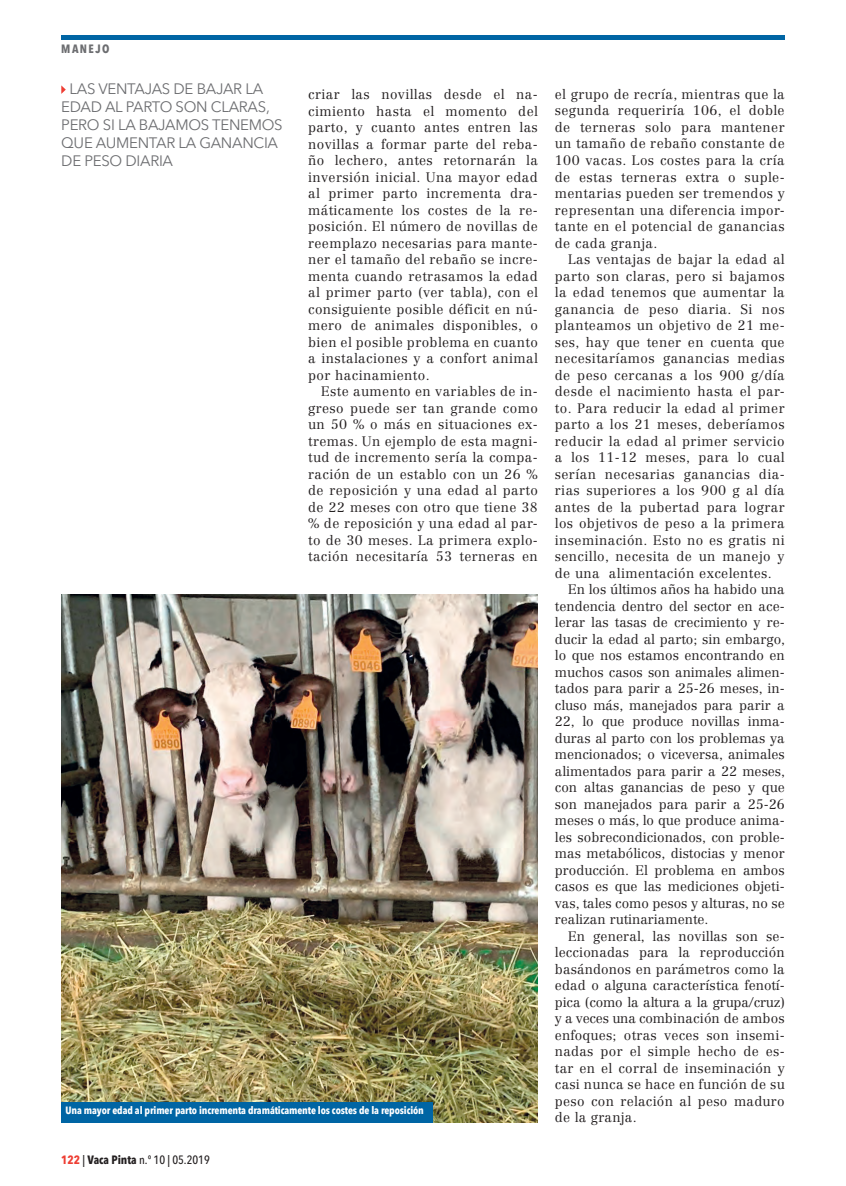
<style>
.page{position:relative;width:846px;height:1186px;background:#fff}
.page>*{position:absolute;margin:0;border:0;box-sizing:border-box;transform-origin:0 0}
.t1{font:15px/18px "Avenir Next LT Pro";letter-spacing:-.02em;color:#6c6d70}
.t2{font:300 13.5px "Centennial LT Std";letter-spacing:.03em;color:#231f20}
.t3{font:300 13.5px "Centennial LT Std";color:#231f20}
.t4{font:300 13.5px "Centennial LT Std";letter-spacing:.01em;color:#231f20}
.t5{font:300 13.5px "Centennial LT Std";letter-spacing:-.01em;color:#231f20}
.t6{font:500 condensed 12px "Avenir Next LT Pro";color:#231f20}
.t7{font:700 condensed 12px "Avenir Next LT Pro";letter-spacing:.12em;color:#6c6d70}
.t8{font:700 condensed 10.5px "Avenir Next LT Pro";letter-spacing:-.01em;color:#fff}
.s1{font-weight:700;color:#ee3e34}
.s2{font-weight:700}
</style>
<div class="page">
<hr style="left:61px;top:36px;width:723px;height:4px;background:#0065a4">
<img style="left:61px;top:594px;width:476px;height:528px">
<svg style="left:61px;top:85px;width:5px;height:9px"></svg>
<div style="left:61px;top:1102px;width:372px;height:20px;background:#0065a4"></div>
<p class="t7" style="left:61px;top:42px;width:50px">MANEJO</p>
<p class="t1" style="left:61px;top:80px;width:223px;text-indent:8px">LAS VENTAJAS DE BAJAR LA<br>EDAD AL PARTO SON CLARAS,<br>PERO SI LA BAJAMOS TENEMOS<br>QUE AUMENTAR LA GANANCIA<br>DE PESO DIARIA</p>
<p class="t2" style="left:308px;top:86px;width:231px">criar las novillas desde el na-</p>
<p class="t2" style="left:308px;top:103px;width:231px">cimiento hasta el momento del</p>
<p class="t2" style="left:308px;top:119px;width:231px">parto, y cuanto antes entren las</p>
<p class="t2" style="left:308px;top:136px;width:231px">novillas a formar parte del reba-</p>
<p class="t2" style="left:308px;top:152px;width:231px">ño lechero, antes retornarán la</p>
<p class="t2" style="left:308px;top:169px;width:231px">inversión inicial. Una mayor edad</p>
<p class="t2" style="left:308px;top:185px;width:231px">al primer parto incrementa dra-</p>
<p class="t2" style="left:308px;top:202px;width:231px">máticamente los costes de la re-</p>
<p class="t2" style="left:308px;top:218px;width:231px">posición. El número de novillas de</p>
<p class="t2" style="left:308px;top:235px;width:231px">reemplazo necesarias para mante-</p>
<p class="t2" style="left:308px;top:251px;width:231px">ner el tamaño del rebaño se incre-</p>
<p class="t2" style="left:308px;top:268px;width:231px">menta cuando retrasamos la edad</p>
<p class="t2" style="left:308px;top:284px;width:231px">al primer parto (ver tabla), con el</p>
<p class="t2" style="left:308px;top:301px;width:231px">consiguiente posible déficit en nú-</p>
<p class="t2" style="left:308px;top:317px;width:231px">mero de animales disponibles, o</p>
<p class="t2" style="left:308px;top:334px;width:231px">bien el posible problema en cuanto</p>
<p class="t2" style="left:308px;top:350px;width:231px">a instalaciones y a confort animal</p>
<p class="t2" style="left:308px;top:367px;width:123px">por hacinamiento.</p>
<p class="t2" style="left:321px;top:383px;width:218px">Este aumento en variables de in-</p>
<p class="t2" style="left:308px;top:400px;width:231px">greso puede ser tan grande como</p>
<p class="t2" style="left:308px;top:416px;width:231px">un 50 % o más en situaciones ex-</p>
<p class="t2" style="left:308px;top:433px;width:231px">tremas. Un ejemplo de esta magni-</p>
<p class="t2" style="left:308px;top:449px;width:231px">tud de incremento sería la compa-</p>
<p class="t2" style="left:308px;top:466px;width:231px">ración de un establo con un 26 %</p>
<p class="t2" style="left:308px;top:482px;width:231px">de reposición y una edad al parto</p>
<p class="t2" style="left:308px;top:499px;width:231px">de 22 meses con otro que tiene 38</p>
<p class="t2" style="left:308px;top:515px;width:231px">% de reposición y una edad al par-</p>
<p class="t2" style="left:308px;top:532px;width:231px">to de 30 meses. La primera explo-</p>
<p class="t2" style="left:308px;top:548px;width:231px">tación necesitaría 53 terneras en</p>
<p class="t8" style="left:66px;top:1104px;width:360px">Una mayor edad al primer parto incrementa dramáticamente los costes de la reposición</p>
<p class="t6" style="left:61px;top:1152px;width:150px"><span class="s1">122</span> | <span class="s2">Vaca Pinta</span> n.º 10 | 05.2019</p>
<p class="t2" style="left:554px;top:86px;width:231px">el grupo de recría, mientras que la</p>
<p class="t2" style="left:554px;top:103px;width:231px">segunda requeriría 106, el doble</p>
<p class="t2" style="left:554px;top:119px;width:231px">de terneras solo para mantener</p>
<p class="t2" style="left:554px;top:136px;width:231px">un tamaño de rebaño constante de</p>
<p class="t2" style="left:554px;top:152px;width:231px">100 vacas. Los costes para la cría</p>
<p class="t2" style="left:554px;top:169px;width:231px">de estas terneras extra o suple-</p>
<p class="t2" style="left:554px;top:185px;width:231px">mentarias pueden ser tremendos y</p>
<p class="t2" style="left:554px;top:202px;width:231px">representan una diferencia impor-</p>
<p class="t2" style="left:554px;top:218px;width:231px">tante en el potencial de ganancias</p>
<p class="t2" style="left:554px;top:235px;width:104px">de cada granja.</p>
<p class="t2" style="left:567px;top:251px;width:218px">Las ventajas de bajar la edad al</p>
<p class="t2" style="left:554px;top:268px;width:231px">parto son claras, pero si bajamos</p>
<p class="t2" style="left:554px;top:284px;width:231px">la edad tenemos que aumentar la</p>
<p class="t2" style="left:554px;top:301px;width:231px">ganancia de peso diaria. Si nos</p>
<p class="t2" style="left:554px;top:317px;width:231px">planteamos un objetivo de 21 me-</p>
<p class="t2" style="left:554px;top:334px;width:231px">ses, hay que tener en cuenta que</p>
<p class="t2" style="left:554px;top:350px;width:231px">necesitaríamos ganancias medias</p>
<p class="t2" style="left:554px;top:367px;width:231px">de peso cercanas a los 900 g/día</p>
<p class="t2" style="left:554px;top:383px;width:231px">desde el nacimiento hasta el par-</p>
<p class="t2" style="left:554px;top:400px;width:231px">to. Para reducir la edad al primer</p>
<p class="t2" style="left:554px;top:416px;width:231px">parto a los 21 meses, deberíamos</p>
<p class="t2" style="left:554px;top:433px;width:231px">reducir la edad al primer servicio</p>
<p class="t2" style="left:554px;top:449px;width:231px">a los 11-12 meses, para lo cual</p>
<p class="t2" style="left:554px;top:466px;width:231px">serían necesarias ganancias dia-</p>
<p class="t2" style="left:554px;top:482px;width:231px">rias superiores a los 900 g al día</p>
<p class="t2" style="left:554px;top:499px;width:231px">antes de la pubertad para lograr</p>
<p class="t2" style="left:554px;top:515px;width:231px">los objetivos de peso a la primera</p>
<p class="t2" style="left:554px;top:532px;width:231px">inseminación. Esto no es gratis ni</p>
<p class="t2" style="left:554px;top:548px;width:231px">sencillo, necesita de un manejo y</p>
<p class="t2" style="left:554px;top:565px;width:218px">de una alimentación excelentes.</p>
<p class="t3" style="left:567px;top:581px;width:218px">En los últimos años ha habido una</p>
<p class="t3" style="left:554px;top:598px;width:231px">tendencia dentro del sector en ace-</p>
<p class="t3" style="left:554px;top:614px;width:231px">lerar las tasas de crecimiento y re-</p>
<p class="t3" style="left:554px;top:631px;width:232px">ducir la edad al parto; sin embargo,</p>
<p class="t3" style="left:554px;top:647px;width:231px">lo que nos estamos encontrando en</p>
<p class="t3" style="left:554px;top:664px;width:231px">muchos casos son animales alimen-</p>
<p class="t3" style="left:554px;top:680px;width:231px">tados para parir a 25-26 meses, in-</p>
<p class="t3" style="left:554px;top:697px;width:231px">cluso más, manejados para parir a</p>
<p class="t3" style="left:554px;top:713px;width:231px">22, lo que produce novillas inma-</p>
<p class="t3" style="left:554px;top:730px;width:231px">duras al parto con los problemas ya</p>
<p class="t3" style="left:554px;top:746px;width:231px">mencionados; o viceversa, animales</p>
<p class="t3" style="left:554px;top:763px;width:232px">alimentados para parir a 22 meses,</p>
<p class="t3" style="left:554px;top:779px;width:231px">con altas ganancias de peso y que</p>
<p class="t3" style="left:554px;top:796px;width:231px">son manejados para parir a 25-26</p>
<p class="t3" style="left:554px;top:812px;width:231px">meses o más, lo que produce anima-</p>
<p class="t3" style="left:554px;top:829px;width:231px">les sobrecondicionados, con proble-</p>
<p class="t3" style="left:554px;top:845px;width:231px">mas metabólicos, distocias y menor</p>
<p class="t3" style="left:554px;top:862px;width:231px">producción. El problema en ambos</p>
<p class="t3" style="left:554px;top:878px;width:231px">casos es que las mediciones objeti-</p>
<p class="t3" style="left:554px;top:895px;width:231px">vas, tales como pesos y alturas, no se</p>
<p class="t3" style="left:554px;top:911px;width:155px">realizan rutinariamente.</p>
<p class="t4" style="left:567px;top:928px;width:218px">En general, las novillas son se-</p>
<p class="t4" style="left:554px;top:944px;width:231px">leccionadas para la reproducción</p>
<p class="t4" style="left:554px;top:961px;width:231px">basándonos en parámetros como la</p>
<p class="t4" style="left:554px;top:977px;width:231px">edad o alguna característica fenotí-</p>
<p class="t5" style="left:554px;top:994px;width:231px">pica (como la altura a la grupa/cruz)</p>
<p class="t4" style="left:554px;top:1010px;width:231px">y a veces una combinación de ambos</p>
<p class="t2" style="left:554px;top:1027px;width:231px">enfoques; otras veces son insemi-</p>
<p class="t2" style="left:554px;top:1043px;width:231px">nadas por el simple hecho de es-</p>
<p class="t2" style="left:554px;top:1059px;width:231px">tar en el corral de inseminación y</p>
<p class="t2" style="left:554px;top:1076px;width:231px">casi nunca se hace en función de su</p>
<p class="t2" style="left:554px;top:1092px;width:231px">peso con relación al peso maduro</p>
<p class="t2" style="left:554px;top:1109px;width:83px">de la granja.</p>
</div>
